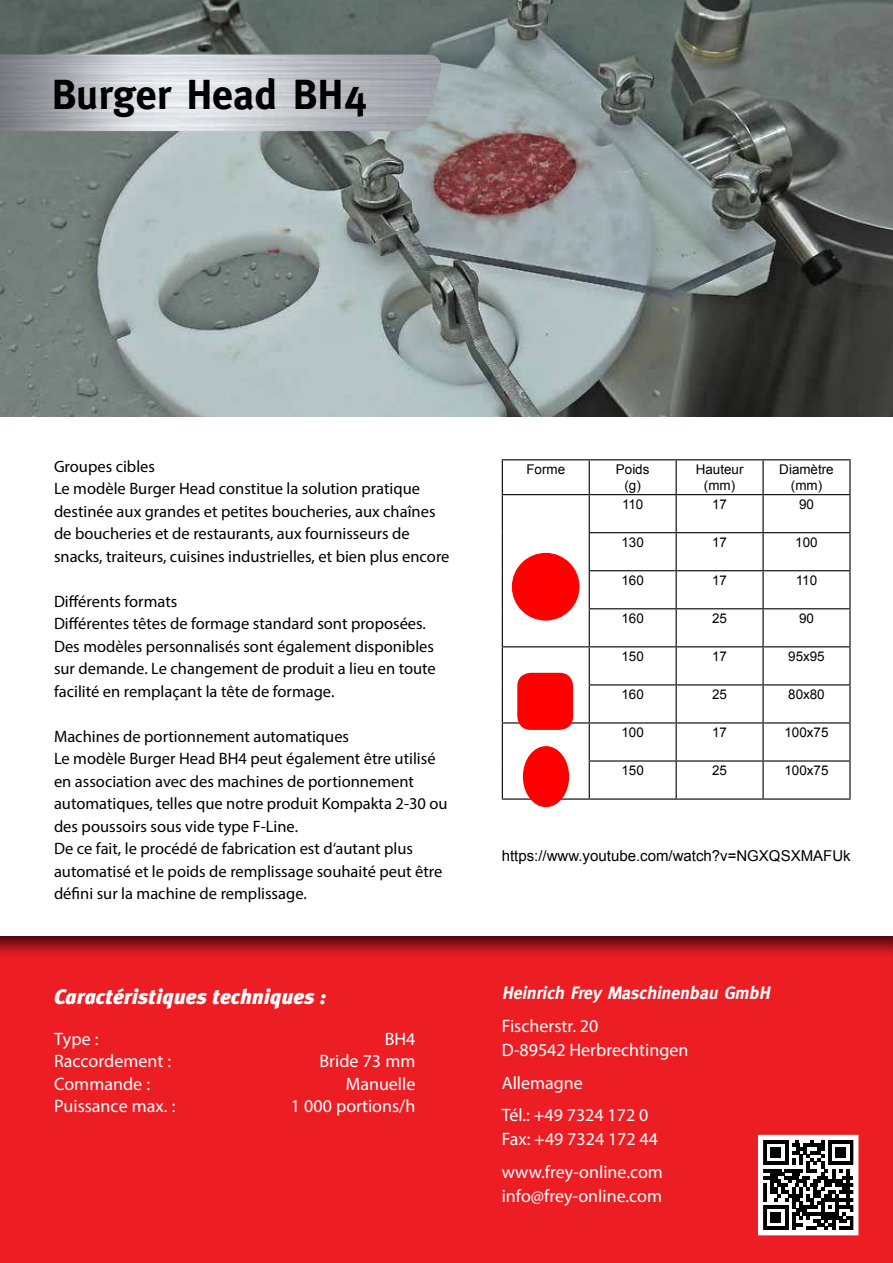
<style>
.page{position:relative;width:893px;height:1263px;background:#fff}
.page>*{position:absolute;margin:0;border:0;box-sizing:border-box;transform-origin:0 0}
.t1{font:700 42px "Meta";color:#000}
.t2{font:italic 900 21px "Meta Plus";color:#fff}
.t3{font:18px/32.5px "Myriad Pro";color:#fff}
.t4{font:italic 700 18px "Meta";color:#fff}
.t5{font:16.5px/22.5px "Myriad Pro";color:#000}
.t6{font:15px "Arial";color:#000}
.t7{font:13.35px/16px "Arial";color:#000;text-align:center}
</style>
<div class="page">
<div style="left:0;top:934px;width:893px;height:329px;background:#000;opacity:.75"></div>
<img style="left:0;top:0;width:893px;height:417px">
<img style="left:0;top:55px;width:445px;height:76px">
<svg style="left:755px;top:1132px;width:106px;height:106px"></svg>
<hr style="left:502px;top:459px;width:87px;height:1px;background:#000">
<hr style="left:502px;top:460px;width:1px;height:34px;background:#000">
<hr style="left:589px;top:459px;width:87px;height:1px;background:#000">
<hr style="left:589px;top:460px;width:1px;height:34px;background:#000">
<hr style="left:676px;top:459px;width:87px;height:1px;background:#000">
<hr style="left:676px;top:460px;width:1px;height:34px;background:#000">
<hr style="left:763px;top:459px;width:87px;height:1px;background:#000">
<hr style="left:762px;top:460px;width:2px;height:34px;background:#000">
<hr style="left:849px;top:460px;width:1px;height:34px;background:#000">
<hr style="left:502px;top:494px;width:87px;height:1px;background:#000">
<hr style="left:502px;top:495px;width:1px;height:38px;background:#000">
<hr style="left:589px;top:494px;width:87px;height:1px;background:#000">
<hr style="left:589px;top:495px;width:1px;height:37px;background:#000">
<hr style="left:676px;top:494px;width:87px;height:1px;background:#000">
<hr style="left:676px;top:495px;width:1px;height:37px;background:#000">
<hr style="left:763px;top:494px;width:87px;height:1px;background:#000">
<hr style="left:762px;top:495px;width:2px;height:37px;background:#000">
<hr style="left:849px;top:495px;width:1px;height:37px;background:#000">
<hr style="left:502px;top:533px;width:1px;height:38px;background:#000">
<hr style="left:589px;top:532px;width:87px;height:1px;background:#000">
<hr style="left:589px;top:533px;width:1px;height:37px;background:#000">
<hr style="left:676px;top:532px;width:87px;height:1px;background:#000">
<hr style="left:676px;top:533px;width:1px;height:37px;background:#000">
<hr style="left:763px;top:532px;width:87px;height:1px;background:#000">
<hr style="left:762px;top:533px;width:2px;height:37px;background:#000">
<hr style="left:849px;top:533px;width:1px;height:37px;background:#000">
<hr style="left:502px;top:571px;width:1px;height:38px;background:#000">
<hr style="left:589px;top:570px;width:87px;height:1px;background:#000">
<hr style="left:589px;top:571px;width:1px;height:37px;background:#000">
<hr style="left:676px;top:570px;width:87px;height:1px;background:#000">
<hr style="left:676px;top:571px;width:1px;height:37px;background:#000">
<hr style="left:763px;top:570px;width:87px;height:1px;background:#000">
<hr style="left:762px;top:571px;width:2px;height:37px;background:#000">
<hr style="left:849px;top:571px;width:1px;height:37px;background:#000">
<hr style="left:502px;top:609px;width:1px;height:37px;background:#000">
<hr style="left:589px;top:608px;width:87px;height:1px;background:#000">
<hr style="left:589px;top:609px;width:1px;height:37px;background:#000">
<hr style="left:676px;top:608px;width:87px;height:1px;background:#000">
<hr style="left:676px;top:609px;width:1px;height:37px;background:#000">
<hr style="left:763px;top:608px;width:87px;height:1px;background:#000">
<hr style="left:762px;top:609px;width:2px;height:37px;background:#000">
<hr style="left:849px;top:609px;width:1px;height:37px;background:#000">
<hr style="left:502px;top:646px;width:87px;height:1px;background:#000">
<hr style="left:502px;top:647px;width:1px;height:38px;background:#000">
<hr style="left:589px;top:646px;width:87px;height:1px;background:#000">
<hr style="left:589px;top:647px;width:1px;height:37px;background:#000">
<hr style="left:676px;top:646px;width:87px;height:1px;background:#000">
<hr style="left:676px;top:647px;width:1px;height:37px;background:#000">
<hr style="left:763px;top:646px;width:87px;height:1px;background:#000">
<hr style="left:762px;top:647px;width:2px;height:37px;background:#000">
<hr style="left:849px;top:647px;width:1px;height:37px;background:#000">
<hr style="left:502px;top:685px;width:1px;height:37px;background:#000">
<hr style="left:589px;top:684px;width:87px;height:1px;background:#000">
<hr style="left:589px;top:685px;width:1px;height:37px;background:#000">
<hr style="left:676px;top:684px;width:87px;height:1px;background:#000">
<hr style="left:676px;top:685px;width:1px;height:37px;background:#000">
<hr style="left:763px;top:684px;width:87px;height:1px;background:#000">
<hr style="left:762px;top:685px;width:2px;height:37px;background:#000">
<hr style="left:849px;top:685px;width:1px;height:37px;background:#000">
<hr style="left:502px;top:722px;width:87px;height:1px;background:#000">
<hr style="left:502px;top:723px;width:1px;height:38px;background:#000">
<hr style="left:589px;top:722px;width:87px;height:1px;background:#000">
<hr style="left:589px;top:723px;width:1px;height:37px;background:#000">
<hr style="left:676px;top:722px;width:87px;height:1px;background:#000">
<hr style="left:676px;top:723px;width:1px;height:37px;background:#000">
<hr style="left:763px;top:722px;width:87px;height:1px;background:#000">
<hr style="left:762px;top:723px;width:2px;height:37px;background:#000">
<hr style="left:849px;top:723px;width:1px;height:37px;background:#000">
<hr style="left:502px;top:761px;width:1px;height:37px;background:#000">
<hr style="left:589px;top:760px;width:87px;height:1px;background:#000">
<hr style="left:589px;top:761px;width:1px;height:37px;background:#000">
<hr style="left:676px;top:760px;width:87px;height:1px;background:#000">
<hr style="left:676px;top:761px;width:1px;height:37px;background:#000">
<hr style="left:763px;top:760px;width:87px;height:1px;background:#000">
<hr style="left:762px;top:761px;width:2px;height:37px;background:#000">
<hr style="left:849px;top:761px;width:1px;height:37px;background:#000">
<hr style="left:502px;top:798px;width:87px;height:2px;background:#000">
<hr style="left:589px;top:798px;width:87px;height:2px;background:#000">
<hr style="left:676px;top:798px;width:87px;height:2px;background:#000">
<hr style="left:763px;top:798px;width:87px;height:2px;background:#000">
<div style="left:512px;top:553px;width:67px;height:67px;background:#f00;border-radius:50%"></div>
<div style="left:512px;top:553px;width:67px;height:68px;border:1px solid #f00;border-radius:50%"></div>
<div style="left:517px;top:673px;width:56px;height:57px;background:#f00;border-radius:13px"></div>
<div style="left:523px;top:746px;width:46px;height:61px;background:#f00;border-radius:50%"></div>
<h1 class="t1" style="left:52px;top:70px;width:316px">Burger Head BH4</h1>
<p class="t5" style="left:54px;top:455px;width:397px">Groupes cibles<br>Le modèle Burger Head constitue la solution pratique destinée aux grandes et petites boucheries, aux chaînes de boucheries et de restaurants, aux fournisseurs de snacks, traiteurs, cuisines industrielles, et bien plus encore</p>
<p class="t5" style="left:54px;top:590px;width:383px">Différents formats<br>Différentes têtes de formage standard sont proposées.<br>Des modèles personnalisés sont également disponibles sur demande. Le changement de produit a lieu en toute facilité en remplaçant la tête de formage.</p>
<p class="t5" style="left:54px;top:725px;width:395px">Machines de portionnement automatiques<br>Le modèle Burger Head BH4 peut également être utilisé en association avec des machines de portionnement automatiques, telles que notre produit Kompakta 2-30 ou des poussoirs sous vide type F-Line.<br>De ce fait, le procédé de fabrication est d‘autant plus automatisé et le poids de remplissage souhaité peut être défini sur la machine de remplissage.</p>
<p class="t2" style="left:54px;top:984px;width:274px">Caractéristiques techniques :</p>
<p class="t3" style="left:54px;top:1022px;width:46px">Type :</p>
<p class="t3" style="left:385px;top:1022px;width:32px">BH4</p>
<p class="t3" style="left:54px;top:1044px;width:119px">Raccordement :</p>
<p class="t3" style="left:320px;top:1044px;width:97px">Bride 73 mm</p>
<p class="t3" style="left:54px;top:1067px;width:98px">Commande :</p>
<p class="t3" style="left:346px;top:1067px;width:71px">Manuelle</p>
<p class="t3" style="left:54px;top:1089px;width:123px">Puissance max. :</p>
<p class="t3" style="left:291px;top:1089px;width:126px">1 000 portions/h</p>
<p class="t7" style="left:526px;top:461px;width:40px">Forme</p>
<p class="t7" style="left:616px;top:461px;width:35px">Poids (g)</p>
<p class="t7" style="left:696px;top:461px;width:49px">Hauteur (mm)</p>
<p class="t7" style="left:779px;top:461px;width:56px">Diamètre (mm)</p>
<p class="t7" style="left:622px;top:496px;width:23px">110</p>
<p class="t7" style="left:712px;top:496px;width:16px">17</p>
<p class="t7" style="left:799px;top:496px;width:16px">90</p>
<p class="t7" style="left:621px;top:534px;width:24px">130</p>
<p class="t7" style="left:712px;top:534px;width:16px">17</p>
<p class="t7" style="left:795px;top:534px;width:24px">100</p>
<p class="t7" style="left:621px;top:572px;width:24px">160</p>
<p class="t7" style="left:712px;top:572px;width:16px">17</p>
<p class="t7" style="left:796px;top:572px;width:23px">110</p>
<p class="t7" style="left:621px;top:610px;width:24px">160</p>
<p class="t7" style="left:712px;top:610px;width:16px">25</p>
<p class="t7" style="left:799px;top:610px;width:16px">90</p>
<p class="t7" style="left:621px;top:648px;width:24px">150</p>
<p class="t7" style="left:712px;top:648px;width:16px">17</p>
<p class="t7" style="left:788px;top:648px;width:38px">95x95</p>
<p class="t7" style="left:621px;top:687px;width:24px">160</p>
<p class="t7" style="left:712px;top:687px;width:16px">25</p>
<p class="t7" style="left:788px;top:687px;width:38px">80x80</p>
<p class="t7" style="left:621px;top:725px;width:24px">100</p>
<p class="t7" style="left:712px;top:725px;width:16px">17</p>
<p class="t7" style="left:784px;top:725px;width:46px">100x75</p>
<p class="t7" style="left:621px;top:763px;width:24px">150</p>
<p class="t7" style="left:712px;top:763px;width:16px">25</p>
<p class="t7" style="left:784px;top:763px;width:46px">100x75</p>
<p class="t6" style="left:502px;top:846px;width:350px">https://www.youtube.com/watch?v=NGXQSXMAFUk</p>
<p class="t4" style="left:502px;top:983px;width:273px">Heinrich Frey Maschinenbau GmbH</p>
<p class="t3" style="left:502px;top:1014px;width:188px;line-height:24px">Fischerstr. 20<br>D-89542 Herbrechtingen</p>
<p class="t3" style="left:502px;top:1066px;width:148px">Allemagne<br>Tél.: +49 7324 172 0</p>
<p class="t3" style="left:502px;top:1122px;width:163px">Fax: +49 7324 172 44 www.frey-online.com</p>
<p class="t3" style="left:502px;top:1179px;width:162px">info@frey-online.com</p>
</div>
